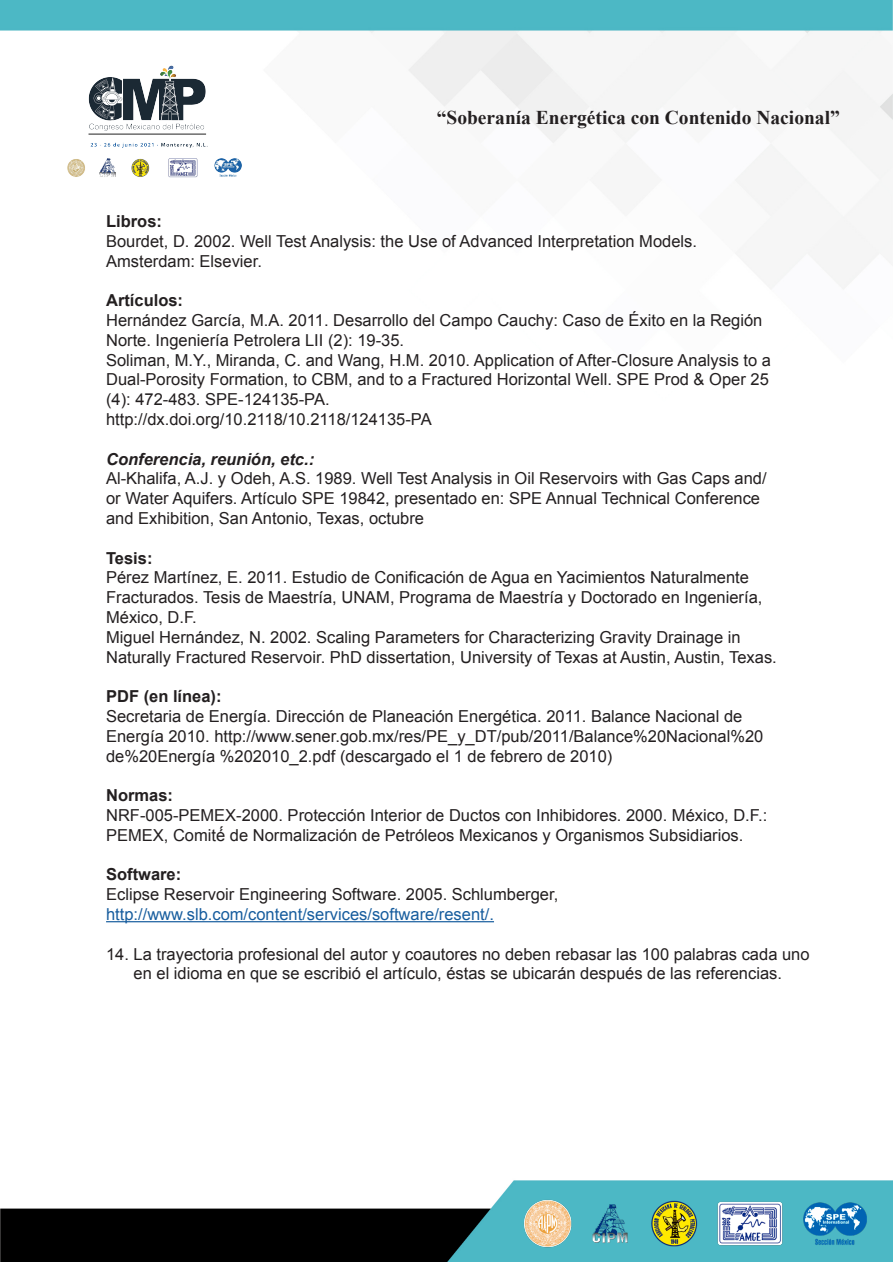
<style>
.page{position:relative;width:893px;height:1262px;background:#fff}
.page>*{position:absolute;margin:0;border:0;box-sizing:border-box;transform-origin:0 0}
.t1{font:700 19.5px "Times New Roman";color:#231f20}
.t2{font:16.5px "Arial";color:#231f20}
.t3{font:16.5px "Arial";color:#175d9e}
.t4{font:700 16.5px "Arial";color:#231f20}
.t5{font:italic 700 16.5px "Arial";color:#231f20}
</style>
<div class="page">
<img style="left:0;top:0;width:893px;height:1262px">
<hr style="left:106px;top:921px;width:388px;height:1px;background:#175d9e">
<img style="left:522px;top:1199px;width:51px;height:49px">
<img style="left:714px;top:1199px;width:72px;height:49px">
<img style="left:647px;top:1199px;width:54px;height:49px">
<img style="left:586px;top:1199px;width:48px;height:49px">
<img style="left:800px;top:1199px;width:70px;height:49px">
<img style="left:67px;top:65px;width:175px;height:112px">
<p class="t1" style="left:437px;top:103px;width:405px">“Soberanía Energética con Contenido Nacional”</p>
<p class="t4" style="left:106px;top:210px;width:57px">Libros:</p>
<p class="t2" style="left:106px;top:230px;width:592px">Bourdet, D. 2002. Well Test Analysis: the Use of Advanced Interpretation Models.</p>
<p class="t2" style="left:106px;top:250px;width:157px">Amsterdam: Elsevier.</p>
<p class="t4" style="left:106px;top:290px;width:79px">Artículos:</p>
<p class="t2" style="left:106px;top:309px;width:658px">Hernández García, M.A. 2011. Desarrollo del Campo Cauchy: Caso de Éxito en la Región</p>
<p class="t2" style="left:106px;top:329px;width:300px">Norte. Ingeniería Petrolera LII (2): 19-35.</p>
<p class="t2" style="left:106px;top:349px;width:666px">Soliman, M.Y., Miranda, C. and Wang, H.M. 2010. Application of After-Closure Analysis to a</p>
<p class="t2" style="left:106px;top:369px;width:664px">Dual-Porosity Formation, to CBM, and to a Fractured Horizontal Well. SPE Prod &amp; Oper 25</p>
<p class="t2" style="left:106px;top:389px;width:225px">(4): 472-483. SPE-124135-PA.</p>
<p class="t2" style="left:106px;top:408px;width:327px">http://dx.doi.org/10.2118/10.2118/124135-PA</p>
<p class="t5" style="left:106px;top:448px;width:210px">Conferencia, reunión, etc.:</p>
<p class="t2" style="left:106px;top:468px;width:662px">Al-Khalifa, A.J. y Odeh, A.S. 1989. Well Test Analysis in Oil Reservoirs with Gas Caps and/</p>
<p class="t2" style="left:106px;top:488px;width:655px">or Water Aquifers. Artículo SPE 19842, presentado en: SPE Annual Technical Conference</p>
<p class="t2" style="left:106px;top:507px;width:319px">and Exhibition, San Antonio, Texas, octubre</p>
<p class="t4" style="left:106px;top:547px;width:48px">Tesis:</p>
<p class="t2" style="left:106px;top:567px;width:644px">Pérez Martínez, E. 2011. Estudio de Conificación de Agua en Yacimientos Naturalmente</p>
<p class="t2" style="left:106px;top:587px;width:658px">Fracturados. Tesis de Maestría, UNAM, Programa de Maestría y Doctorado en Ingeniería,</p>
<p class="t2" style="left:106px;top:606px;width:92px">México, D.F.</p>
<p class="t2" style="left:106px;top:626px;width:636px">Miguel Hernández, N. 2002. Scaling Parameters for Characterizing Gravity Drainage in</p>
<p class="t2" style="left:106px;top:646px;width:672px">Naturally Fractured Reservoir. PhD dissertation, University of Texas at Austin, Austin, Texas.</p>
<p class="t4" style="left:106px;top:686px;width:117px">PDF (en línea):</p>
<p class="t2" style="left:106px;top:705px;width:638px">Secretaria de Energía. Dirección de Planeación Energética. 2011. Balance Nacional de</p>
<p class="t2" style="left:106px;top:725px;width:659px">Energía 2010. http://www.sener.gob.mx/res/PE_y_DT/pub/2011/Balance%20Nacional%20</p>
<p class="t2" style="left:106px;top:745px;width:508px">de%20Energía %202010_2.pdf (descargado el 1 de febrero de 2010)</p>
<p class="t4" style="left:106px;top:785px;width:68px">Normas:</p>
<p class="t2" style="left:106px;top:804px;width:663px">NRF-005-PEMEX-2000. Protección Interior de Ductos con Inhibidores. 2000. México, D.F.:</p>
<p class="t2" style="left:106px;top:824px;width:639px">PEMEX, Comité́ de Normalización de Petróleos Mexicanos y Organismos Subsidiarios.</p>
<p class="t4" style="left:106px;top:864px;width:77px">Software:</p>
<p class="t2" style="left:106px;top:884px;width:454px">Eclipse Reservoir Engineering Software. 2005. Schlumberger,</p>
<p class="t3" style="left:106px;top:903px;width:389px">http://www.slb.com/content/services/software/resent/.</p>
<p class="t2" style="left:106px;top:943px;width:705px">14. La trayectoria profesional del autor y coautores no deben rebasar las 100 palabras cada uno</p>
<p class="t2" style="left:134px;top:963px;width:650px">en el idioma en que se escribió el artículo, éstas se ubicarán después de las referencias.</p>
</div>
